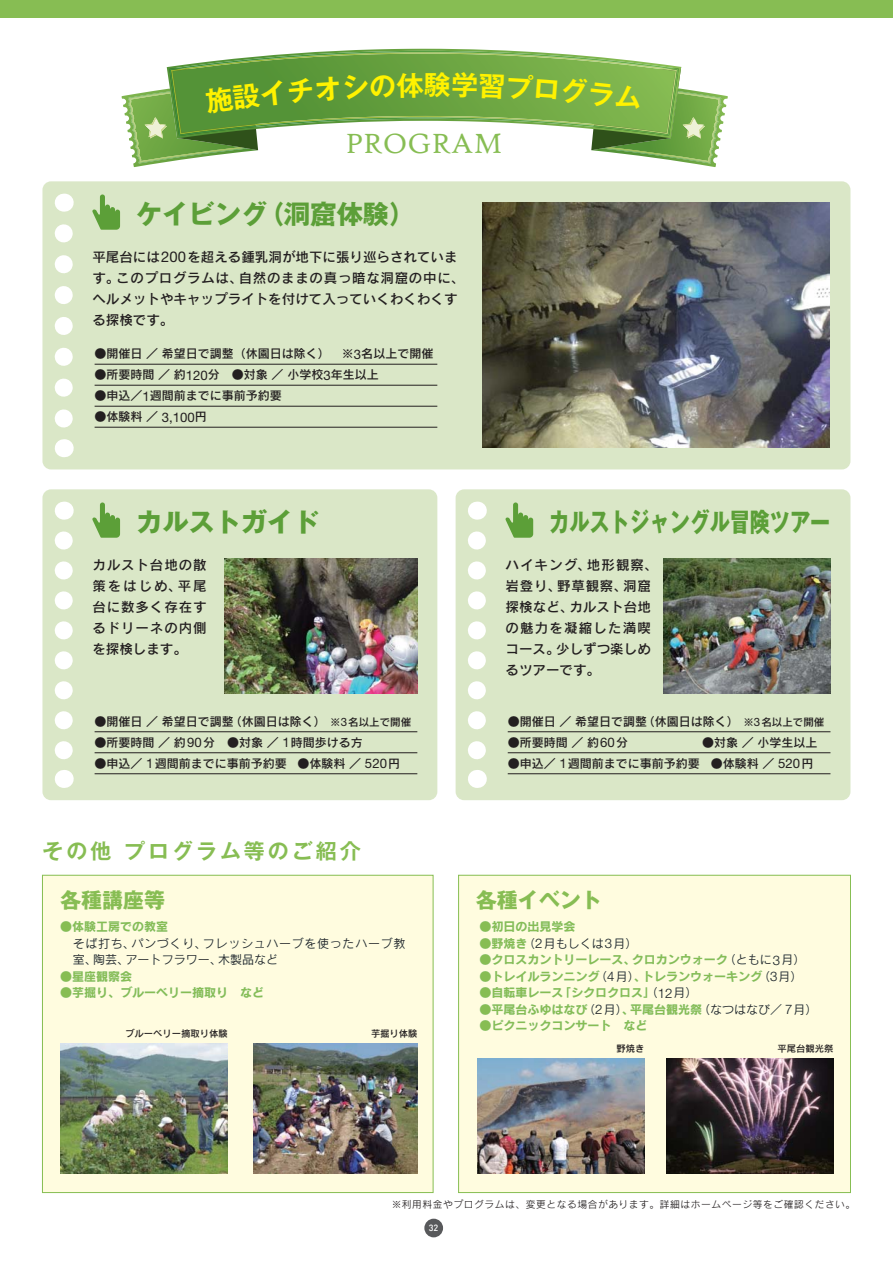
<style>
.page{position:relative;width:893px;height:1263px;background:#fff}
.page>*{position:absolute;margin:0;border:0;box-sizing:border-box;transform-origin:0 0}
.t1{font:29.85px "High Tower Text";color:#87bd53}
.t2{font:27px "Gothic MB101 Pro De Bold 90 msp RKSJ H";color:#fff200}
.t3{font:26.25px "Gothic MB101 Pro Bold 90 msp RKSJ H";color:#5c9f38}
.t4{font:26.25px "Gothic MB101 Pro Bold 90 msp RKSJ H";color:#5c9f38;scale:.77 1}
.t5{font:21px "Gothic MB101 Pro De Bold 90 msp RKSJ H";letter-spacing:.14em;color:#87bd53}
.t6{font:21px "Gothic MB101 Pro Bold 90 msp RKSJ H";color:#87bd53}
.t7{font:13.5px/21px "Rodin Pro DB 90 msp RKSJ H";letter-spacing:.01em;color:#231f20}
.t8{font:13.5px/21px "Rodin Pro DB 90 msp RKSJ H";letter-spacing:.055em;color:#231f20}
.t9{font:12px "Rodin Pro DB 90 msp RKSJ H";color:#231f20}
.t10{font:12px "Rodin Pro B 90 msp RKSJ H";color:#87bd53}
.t11{font:12px/16.5px "Rodin Pro M 90 msp RKSJ H";letter-spacing:.06em;color:#231f20}
.t12{font:9.75px "Rodin Pro M 90 msp RKSJ H";letter-spacing:.06em;color:#231f20}
.t13{font:9.3px "Rodin Pro DB 90 msp RKSJ H";color:#231f20}
.t14{font:500 9px "DIN";color:#fff}
.s1{font-family:"Helvetica Neue LT Std";font-size:14.85px}
.s2{font-family:"Helvetica Neue LT Std";font-size:13.2px}
.s3{font-size:10.5px}
.s4{font-family:"Helvetica Neue LT Std";font-size:11.55px}
.s5{font-family:"Rodin Pro B 90 msp RKSJ H";color:#87bd53}
.s6{font-family:"Helvetica Neue LT Std";font-weight:300;font-size:13.2px}
.s7{font-family:"Rodin Pro M 90 msp RKSJ H";color:#231f20}
.s8{font-family:"Helvetica Neue LT Std";font-weight:300;font-size:13.2px;color:#231f20}
</style>
<div class="page">
<div style="left:0;top:0;width:893px;height:17px;background:#87bd53"></div>
<div style="left:42px;top:181px;width:808px;height:288px;background:#dae7c7;border-radius:9px"></div>
<hr style="left:95px;top:364px;width:342px;height:1px;background:#231f20">
<hr style="left:95px;top:385px;width:342px;height:1px;background:#231f20">
<hr style="left:95px;top:406px;width:342px;height:1px;background:#231f20">
<hr style="left:95px;top:427px;width:342px;height:1px;background:#231f20">
<svg style="left:92px;top:194px;width:28px;height:36px"></svg>
<svg style="left:64px;top:194px;width:1px;height:18px"></svg>
<svg style="left:55px;top:233px;width:18px;height:195px"></svg>
<svg style="left:64px;top:439px;width:1px;height:18px"></svg>
<div style="left:458px;top:875px;width:392px;height:318px;background:#fffcdf"></div>
<div style="left:458px;top:875px;width:393px;height:318px;border:1px solid #87be53"></div>
<div style="left:42px;top:875px;width:391px;height:318px;background:#fffcdf"></div>
<div style="left:42px;top:875px;width:391px;height:318px;border:1px solid #87be53"></div>
<img style="left:60px;top:1044px;width:168px;height:130px">
<img style="left:253px;top:1044px;width:165px;height:130px">
<img style="left:478px;top:1058px;width:166px;height:116px">
<img style="left:667px;top:1058px;width:166px;height:116px">
<img style="left:483px;top:203px;width:346px;height:244px">
<div style="left:42px;top:489px;width:395px;height:311px;background:#dae7c7;border-radius:9px"></div>
<hr style="left:95px;top:732px;width:322px;height:1px;background:#231f20">
<hr style="left:95px;top:753px;width:322px;height:1px;background:#231f20">
<hr style="left:95px;top:774px;width:322px;height:1px;background:#231f20">
<svg style="left:92px;top:502px;width:28px;height:36px"></svg>
<svg style="left:64px;top:502px;width:1px;height:18px"></svg>
<svg style="left:55px;top:540px;width:18px;height:220px"></svg>
<svg style="left:64px;top:770px;width:1px;height:18px"></svg>
<div style="left:456px;top:489px;width:394px;height:311px;background:#dae7c7;border-radius:9px"></div>
<hr style="left:508px;top:732px;width:322px;height:1px;background:#231f20">
<hr style="left:508px;top:753px;width:322px;height:1px;background:#231f20">
<hr style="left:508px;top:774px;width:322px;height:1px;background:#231f20">
<svg style="left:505px;top:502px;width:28px;height:36px"></svg>
<svg style="left:477px;top:502px;width:1px;height:18px"></svg>
<svg style="left:468px;top:540px;width:18px;height:220px"></svg>
<svg style="left:477px;top:770px;width:1px;height:18px"></svg>
<img style="left:225px;top:558px;width:192px;height:135px">
<img style="left:664px;top:558px;width:166px;height:135px">
<div style="left:424px;top:1219px;width:19px;height:18px;background:#58595b;border-radius:50%"></div>
<svg style="left:122px;top:49px;width:604px;height:118px"></svg>
<h2 class="t2" style="left:424px;top:75px;width:29px">験</h2>
<h1 class="t1" style="left:345px;top:131px;width:159px">PROGRAM</h1>
<h3 class="t3" style="left:136px;top:205px;width:281px">ケイビング（洞窟体験）</h3>
<p class="t7" style="left:92px;top:248px;width:373px">平尾台には<span class="s1">200</span>を超える鍾乳洞が地下に張り巡らされています。このプログラムは、自然のままの真っ暗な洞窟の中に、ヘルメットやキャップライトを付けて入っていくわくわくする探検です。</p>
<p class="t9" style="left:95px;top:349px;width:340px">●開催日／希望日で調整（休園日は除く）　※<span class="s2">3</span>名以上で開催</p>
<p class="t9" style="left:95px;top:370px;width:286px">●所要時間／約<span class="s2">120</span>分　●対象／小学校<span class="s2">3</span>年生以上</p>
<p class="t9" style="left:95px;top:391px;width:189px">●申込／<span class="s2">1</span>週間前までに事前予約要</p>
<p class="t9" style="left:95px;top:412px;width:114px">●体験料／ <span class="s2">3,100</span>円</p>
<h3 class="t3" style="left:136px;top:513px;width:185px">カルストガイド</h3>
<p class="t7" style="left:92px;top:556px;width:116px;text-align:justify">カルスト台地の散策をはじめ、平尾台に数多く存在するドリーネの内側を探検します。</p>
<p class="t9" style="left:95px;top:717px;width:318px">●開催日／希望日で調整（休園日は除く）<span class="s3">　※</span><span class="s4">3</span><span class="s3">名以上で開催</span></p>
<p class="t9" style="left:95px;top:738px;width:270px">●所要時間／約<span class="s2">90</span>分　●対象／ <span class="s2">1</span>時間歩ける方</p>
<p class="t9" style="left:95px;top:759px;width:307px">●申込／ <span class="s2">1</span>週間前までに事前予約要 ●体験料／ <span class="s2">520</span>円</p>
<h3 class="t4" style="left:549px;top:513px;width:366px">カルストジャングル冒険ツアー</h3>
<p class="t8" style="left:505px;top:556px;width:154px">ハイキング、地形観察、岩登り、野草観察、洞窟探検など、カルスト台地の魅力を凝縮した満喫コース。少しずつ楽しめるツアーです。</p>
<p class="t9" style="left:508px;top:717px;width:318px">●開催日／希望日で調整（休園日は除く）<span class="s3">　※</span><span class="s4">3</span><span class="s3">名以上で開催</span></p>
<p class="t9" style="left:508px;top:738px;width:122px">●所要時間／約<span class="s2">60</span>分</p>
<p class="t9" style="left:702px;top:738px;width:117px">●対象／小学生以上</p>
<p class="t9" style="left:508px;top:759px;width:307px">●申込／ <span class="s2">1</span>週間前までに事前予約要 ●体験料／ <span class="s2">520</span>円</p>
<h3 class="t5" style="left:42px;top:843px;width:320px">その他 プログラム等のご紹介</h3>
<h3 class="t6" style="left:60px;top:892px;width:106px">各種講座等</h3>
<h3 class="t6" style="left:476px;top:892px;width:127px">各種イベント</h3>
<p class="t10" style="left:60px;top:922px;width:109px">●体験工房での教室</p>
<p class="t11" style="left:73px;top:937px;width:334px">そば打ち、パンづくり、フレッシュハーブを使ったハーブ教室、陶芸、アートフラワー、木製品など</p>
<p class="t10" style="left:60px;top:972px;width:85px">●星座観察会　</p>
<p class="t10" style="left:60px;top:988px;width:205px">●芋掘り、ブルーベリー摘取り　など</p>
<p class="t10" style="left:479px;top:922px;width:97px">●初日の出見学会</p>
<p class="t11" style="left:479px;top:937px;width:160px"><span class="s5">●野焼き</span>（<span class="s6">2</span>月もしくは<span class="s6">3</span>月）</p>
<p class="t10" style="left:479px;top:955px;width:327px">●クロスカントリーレース、クロカンウォーク<span class="s7">（ともに</span><span class="s8">3</span><span class="s7">月）</span></p>
<p class="t10" style="left:479px;top:972px;width:325px">●トレイルランニング<span class="s7">（</span><span class="s8">4</span><span class="s7">月）</span>、トレランウォーキング<span class="s7">（</span><span class="s8">3</span><span class="s7">月）</span></p>
<p class="t10" style="left:479px;top:988px;width:220px">●自転車レース「シクロクロス」<span class="s7">（</span><span class="s8">12</span><span class="s7">月）</span></p>
<p class="t10" style="left:479px;top:1005px;width:340px">●平尾台ふゆはなび<span class="s7">（</span><span class="s8">2</span><span class="s7">月）</span>、平尾台観光祭<span class="s7">（なつはなび／</span> <span class="s8">7</span><span class="s7">月）</span></p>
<p class="t10" style="left:479px;top:1021px;width:169px">●ピクニックコンサート　など</p>
<p class="t13" style="left:125px;top:1030px;width:104px">ブルーベリー摘取り体験</p>
<p class="t13" style="left:371px;top:1030px;width:48px">芋掘り体験</p>
<p class="t13" style="left:616px;top:1045px;width:29px">野焼き</p>
<p class="t13" style="left:777px;top:1045px;width:57px">平尾台観光祭</p>
<p class="t12" style="left:392px;top:1201px;width:465px">※利用料金やプログラムは、変更となる場合があります。詳細はホームページ等をご確認ください。</p>
<p class="t14" style="left:429px;top:1222px;width:11px">32</p>
</div>
